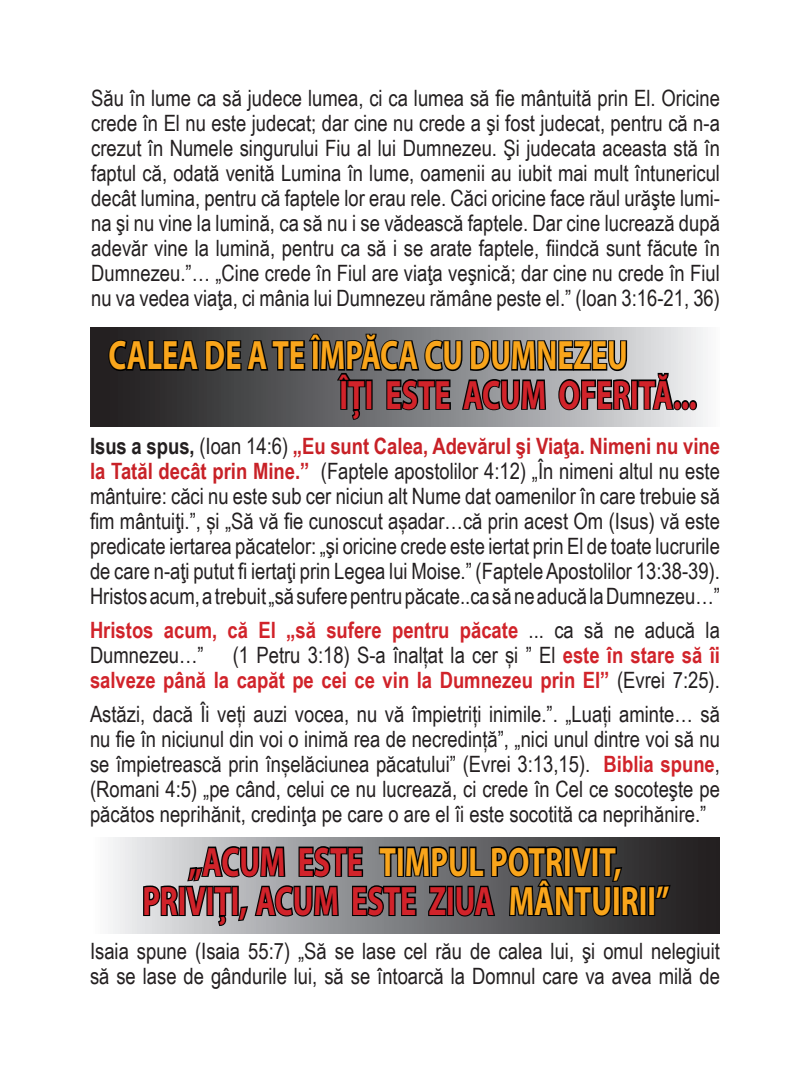
<style>
.page{position:relative;width:810px;height:1080px;background:#fff}
.page>*{position:absolute;margin:0;border:0;box-sizing:border-box;transform-origin:0 0}
.t1{font:700 41.25px/39.2px "Myriad Pro";color:#d1232a;text-align:center;scale:.73 1}
.t2{font:700 41.25px "Myriad Pro";color:#f9a51b;scale:.73 1}
.t3{font:22.5px/25px "Arial Narrow";color:#231f20;text-align:justify}
.t4{font:700 22.5px/25px "Arial Narrow";color:#d1232a}
.s1{font-weight:700}
.s2{font-weight:700;color:#c82127}
.s3{font-weight:400;color:#231f20}
.s4{font-weight:700;color:#d1232a}
.s5{color:#f9a51b}
</style>
<div class="page">
<svg style="left:90px;top:328px;width:616px;height:98px"></svg>
<svg style="left:107px;top:327px;width:569px;height:100px;background:#5b5b5d"></svg>
<div style="left:673px;top:400px;width:8px;height:10px;border:2px solid #000;border-radius:50%"></div>
<div style="left:681px;top:400px;width:8px;height:10px;border:2px solid #000;border-radius:50%"></div>
<div style="left:689px;top:400px;width:8px;height:10px;border:2px solid #000;border-radius:50%"></div>
<svg style="left:110px;top:838px;width:610px;height:96px;background:#656364"></svg>
<svg style="left:142px;top:837px;width:500px;height:97px;background:#5f5f61"></svg>
<div style="left:639px;top:886px;width:8px;height:30px;border:2px solid #000"></div>
<div style="left:648px;top:886px;width:7px;height:30px;border:2px solid #000"></div>
<svg style="left:653px;top:883px;width:19px;height:18px"></svg>
<p class="t3" style="left:91px;top:85px;width:630px">Său în lume ca să judece lumea, ci ca lumea să fie mântuită prin El. Oricine crede în El nu este judecat; dar cine nu crede a şi fost judecat, pentru că n-a crezut în Numele singurului Fiu al lui Dumnezeu. Şi judecata aceasta stă în faptul că, odată venită Lumina în lume, oamenii au iubit mai mult întunericul decât lumina, pentru că faptele lor erau rele. Căci oricine face răul urăşte lumi&shy;na şi nu vine la lumină, ca să nu i se vădească faptele. Dar cine lucrează după adevăr vine la lumină, pentru ca să i se arate faptele, fiindcă sunt făcute în Dumnezeu.”… „Cine crede în Fiul are viaţa veşnică; dar cine nu crede în Fiul nu va vedea viaţa, ci mânia lui Dumnezeu rămâne peste el.” (Ioan 3:16-21, 36)</p>
<h1 class="t2" style="left:109px;top:329px;width:713px">CALEA DE A TE ÎMPĂCA CU DUMNEZEU</h1>
<h1 class="t1" style="left:340px;top:374px;width:491px">ÎȚI ESTE ACUM OFERITĂ...</h1>
<p class="t3" style="left:90px;top:433px;width:632px"><span class="s1">Isus a spus,</span> (Ioan 14:6) <span class="s2">„Eu sunt Calea, Adevărul şi Viaţa. Nimeni nu vine la Tatăl decât prin Mine.”</span> (Faptele apostolilor 4:12) „În nimeni altul nu este mântuire: căci nu este sub cer niciun alt Nume dat oamenilor în care trebuie să fim mântuiţi.”, și „Să vă fie cunoscut așadar…că prin acest Om (Isus) vă este predicate iertarea păcatelor: „şi oricine crede este iertat prin El de toate lucrurile de care n-aţi putut fi iertaţi prin Legea lui Moise.” (Faptele Apostolilor 13:38-39).<br>Hristos acum, a trebuit „să sufere pentru păcate..ca să ne aducă la Dumnezeu…”</p>
<p class="t4" style="left:90px;top:617px;width:631px">Hristos acum, că El „să sufere pentru păcate <span class="s3">... ca să ne aducă la<br>Dumnezeu…”</span></p>
<p class="t4" style="left:90px;top:642px;width:631px;text-align:right"><span class="s3">(1 Petru 3:18) S-a înalțat la cer și ” El</span> este în stare să îi<br>salveze până la capăt pe cei ce vin la Dumnezeu prin El” <span class="s3">(Evrei 7:25).</span></p>
<p class="t3" style="left:90px;top:701px;width:632px">Astăzi, dacă Îi veți auzi vocea, nu vă împietriți inimile.”. „Luați aminte… să nu fie în niciunul din voi o inimă rea de necredință”, „nici unul dintre voi să nu se împietrească prin înșelăciunea păcatului” (Evrei 3:13,15). <span class="s4">Biblia spune</span>, (Romani 4:5) „pe când, celui ce nu lucrează, ci crede în Cel ce socoteşte pe păcătos neprihănit, credinţa pe care o are el îi este socotită ca neprihănire.”</p>
<h1 class="t1" style="left:142px;top:841px;width:724px">„ACUM ESTE <span class="s5">TIMPUL POTRIVIT,<br></span>PRIVIȚI, ACUM ESTE ZIUA <span class="s5">MÂNTUIRII”</span></h1>
<p class="t3" style="left:90px;top:938px;width:632px">Isaia spune (Isaia 55:7) „Să se lase cel rău de calea lui, şi omul nelegiuit să se lase de gândurile lui, să se întoarcă la Domnul care va avea milă de</p>
</div>
